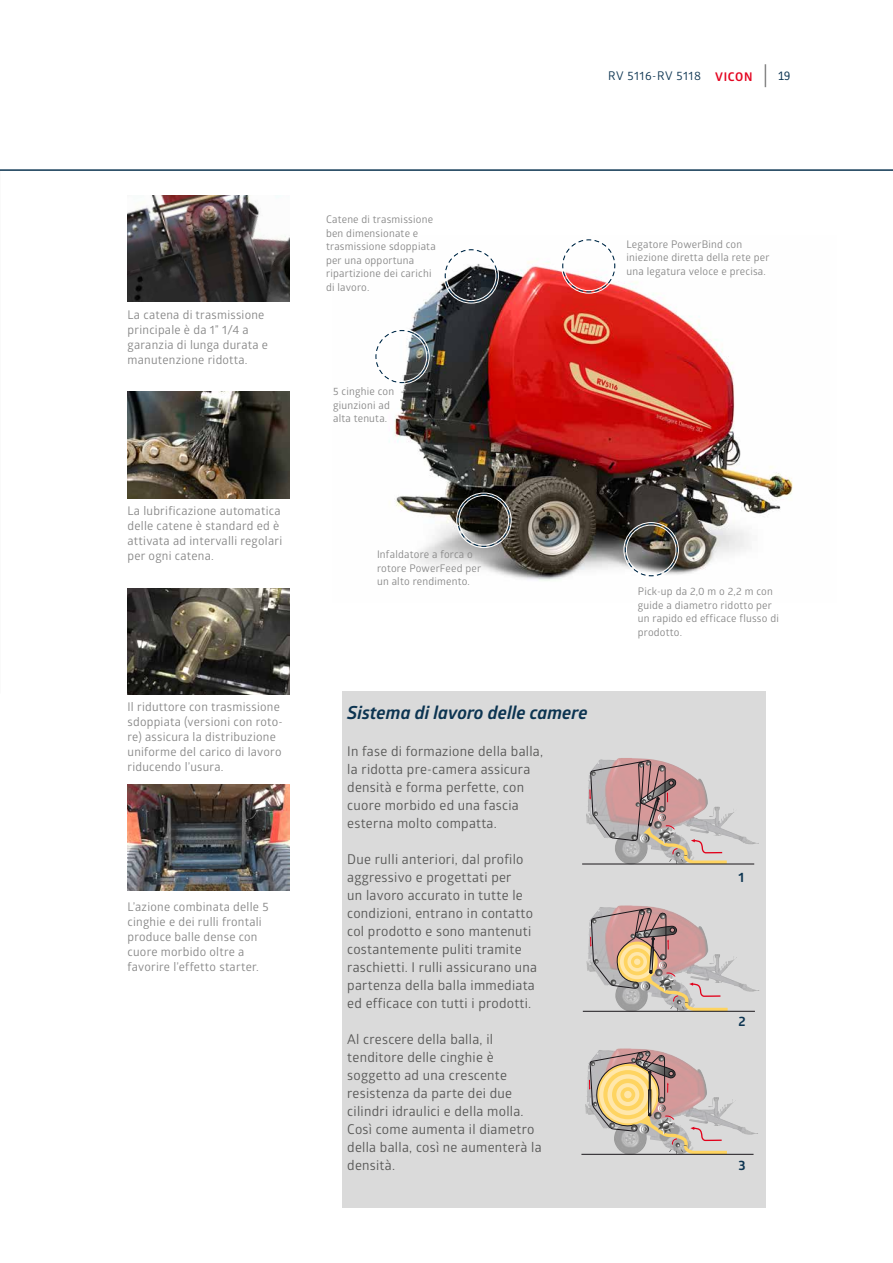
<style>
.page{position:relative;width:893px;height:1263px;background:#fff}
.page>*{position:absolute;margin:0;border:0;box-sizing:border-box;transform-origin:0 0}
.t1{font:italic 700 18px "Glober";color:#0c3451}
.t2{font:13.5px/18px "Glober";letter-spacing:.02em;color:#575756}
.t3{font:700 13.5px "Glober";color:#0c3451}
.t4{font:12px/15px "Glober";letter-spacing:.02em;color:#878787}
.t5{font:12px "Glober";letter-spacing:.05em;color:#0c3451}
.t6{font:700 12px "Glober";letter-spacing:.06em;color:#e40521}
.t7{font:12px "Ruda";color:#0c3451}
.t8{font:10.5px/13.5px "Glober";letter-spacing:.02em;color:#878787}
</style>
<div class="page">
<img style="left:128px;top:196px;width:161px;height:106px">
<img style="left:128px;top:392px;width:161px;height:106px">
<img style="left:128px;top:588px;width:161px;height:106px">
<img style="left:128px;top:784px;width:161px;height:107px">
<img style="left:389px;top:261px;width:404px;height:320px">
<div style="left:342px;top:691px;width:423px;height:517px;background:#dadada"></div>
<img style="left:586px;top:780px;width:3px;height:84px">
<hr style="left:582px;top:864px;width:172px;height:1px;background:#1a171b">
<svg style="left:589px;top:758px;width:138px;height:106px"></svg>
<img style="left:586px;top:905px;width:72px;height:106px">
<hr style="left:583px;top:1011px;width:172px;height:1px;background:#1a171b">
<svg style="left:590px;top:908px;width:138px;height:103px"></svg>
<img style="left:585px;top:1048px;width:66px;height:106px">
<hr style="left:581px;top:1154px;width:172px;height:1px;background:#1a171b">
<svg style="left:589px;top:1050px;width:138px;height:104px"></svg>
<svg style="left:561px;top:240px;width:55px;height:53px"></svg>
<div style="left:561px;top:238px;width:55px;height:55px;border:1px solid #fff;border-radius:50%"></div>
<div style="left:564px;top:241px;width:50px;height:50px;border:1px solid #fff;border-radius:50%"></div>
<svg style="left:444px;top:250px;width:55px;height:53px"></svg>
<div style="left:444px;top:248px;width:55px;height:55px;border:1px solid #fff;border-radius:50%"></div>
<div style="left:446px;top:251px;width:50px;height:50px;border:1px solid #fff;border-radius:50%"></div>
<svg style="left:376px;top:329px;width:53px;height:55px"></svg>
<div style="left:374px;top:329px;width:55px;height:55px;border:1px solid #fff;border-radius:50%"></div>
<div style="left:377px;top:332px;width:50px;height:50px;border:1px solid #fff;border-radius:50%"></div>
<img style="left:624px;top:522px;width:55px;height:55px">
<div style="left:624px;top:522px;width:55px;height:55px;border:1px solid #fff;border-radius:50%"></div>
<div style="left:626px;top:525px;width:50px;height:50px;border:1px solid #fff;border-radius:50%"></div>
<svg style="left:456px;top:493px;width:55px;height:55px;background:#474743"></svg>
<div style="left:456px;top:493px;width:55px;height:55px;border:1px solid #fff;border-radius:50%"></div>
<div style="left:459px;top:495px;width:50px;height:50px;border:1px solid #fff;border-radius:50%"></div>
<svg style="left:765px;top:64px;width:1px;height:23px"></svg>
<hr style="left:0;top:169px;width:893px;height:2px;background:#0c3451">
<p class="t5" style="left:608px;top:68px;width:94px">RV 5116-RV 5118</p>
<p class="t6" style="left:715px;top:68px;width:39px">VICON</p>
<p class="t7" style="left:778px;top:70px;width:14px">19</p>
<p class="t4" style="left:128px;top:306px;width:142px">La catena di trasmissione principale è da 1” 1/4 a garanzia di lunga durata e manutenzione ridotta.</p>
<p class="t4" style="left:128px;top:503px;width:156px">La lubrificazione automatica delle catene è standard ed è attivata ad intervalli regolari per ogni catena.</p>
<p class="t4" style="left:128px;top:698px;width:157px">Il riduttore con trasmissione sdoppiata (versioni con roto&shy;re) assicura la distribuzione uniforme del carico di lavoro riducendo l’usura.</p>
<p class="t4" style="left:128px;top:898px;width:143px">L’azione combinata delle 5 cinghie e dei rulli frontali produce balle dense con cuore morbido oltre a favorire l’effetto starter.</p>
<p class="t8" style="left:326px;top:212px;width:111px">Catene di trasmissione ben dimensionate e trasmissione sdoppiata per una opportuna ripartizione dei carichi di lavoro.</p>
<p class="t8" style="left:333px;top:384px;width:63px">5 cinghie con giunzioni ad alta tenuta.</p>
<p class="t8" style="left:626px;top:237px;width:145px">Legatore PowerBind con iniezione diretta della rete per una legatura veloce e precisa.</p>
<p class="t8" style="left:377px;top:547px;width:106px">Infaldatore a forca o rotore PowerFeed per un alto rendimento.</p>
<h1 class="t1" style="left:347px;top:701px;width:242px">Sistema di lavoro delle camere</h1>
<p class="t2" style="left:347px;top:742px;width:197px">In fase di formazione della balla, la ridotta pre-camera assicura densità e forma perfette, con cuore morbido ed una fascia esterna molto compatta.</p>
<p class="t2" style="left:347px;top:850px;width:191px">Due rulli anteriori, dal profilo aggressivo e progettati per<br>un lavoro accurato in tutte le condizioni, entrano in contatto col prodotto e sono mantenuti costantemente puliti tramite raschietti. I rulli assicurano una partenza della balla immediata ed efficace con tutti i prodotti.</p>
<p class="t2" style="left:347px;top:1030px;width:196px">Al crescere della balla, il tenditore delle cinghie è soggetto ad una crescente resistenza da parte dei due cilindri idraulici e della molla.<br>Così come aumenta il diametro della balla, così ne aumenterà la densità.</p>
<p class="t8" style="left:638px;top:584px;width:143px">Pick-up da 2,0 m o 2,2 m con guide a diametro ridotto per un rapido ed efficace flusso di prodotto.</p>
<p class="t3" style="left:738px;top:868px;width:7px">1</p>
<p class="t3" style="left:738px;top:1012px;width:9px">2</p>
<p class="t3" style="left:738px;top:1156px;width:9px">3</p>
</div>
